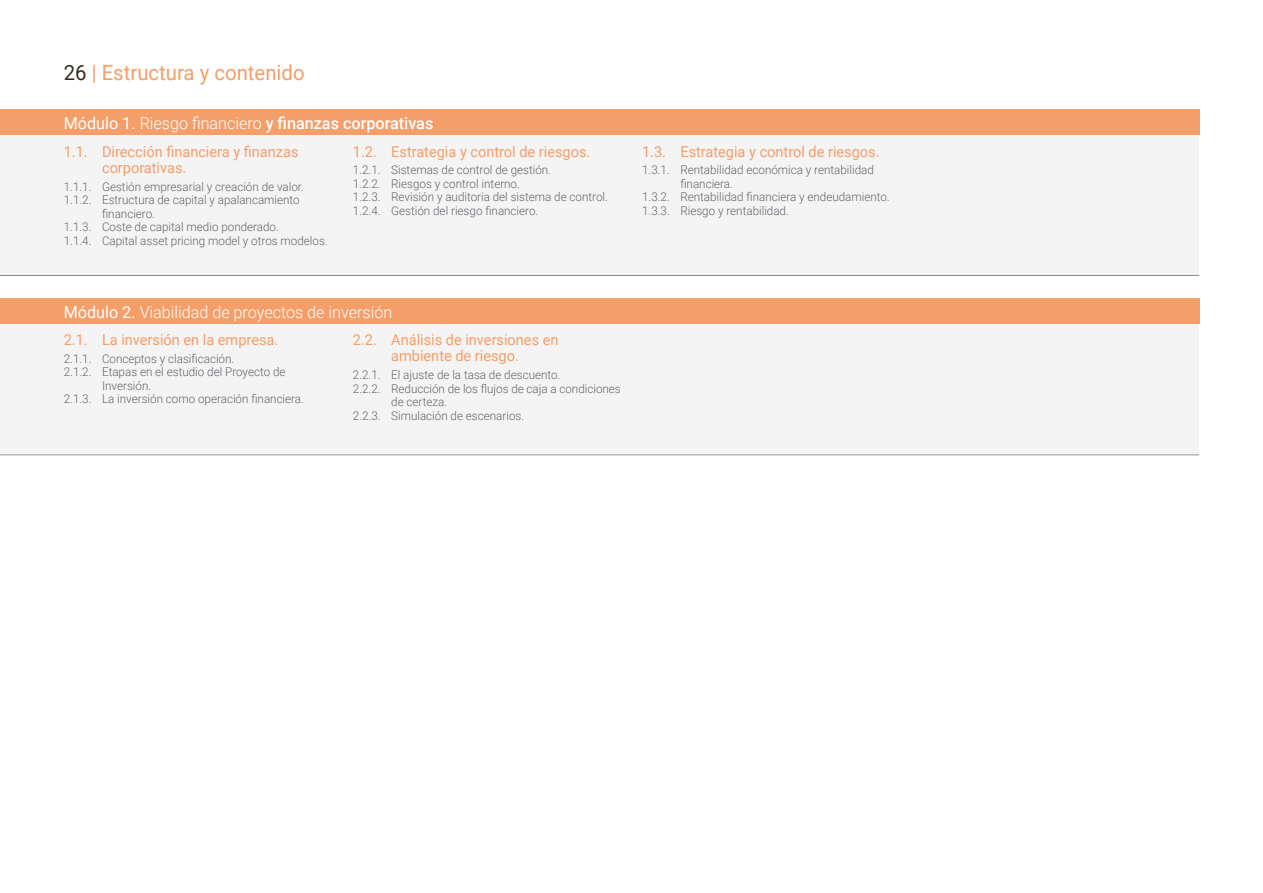
<style>
.page{position:relative;width:1263px;height:893px;background:#fff}
.page>*{position:absolute;margin:0;border:0;box-sizing:border-box;transform-origin:0 0}
.t1{font:21px "Roboto";color:#f49e69}
.t2{font:500 16.5px "Roboto";color:#fff}
.t3{font:300 16.5px "Roboto";color:#fff}
.t4{font:15px/16.5px "Roboto";color:#f49e69}
.t5{font:300 12px/13.5px "Roboto";color:#61646a}
.s1{color:#312e20}
.s2{font-weight:400}
.s3{font-weight:300}
</style>
<div class="page">
<div style="left:0;top:135px;width:1199px;height:140px;background:#f5f4f4"></div>
<div style="left:0;top:110px;width:1199px;height:25px;background:#f49e69"></div>
<hr style="left:0;top:275px;width:1199px;height:1px;background:#878a8e">
<hr style="left:0;top:455px;width:1199px;height:1px;background:#878a8e">
<div style="left:0;top:323px;width:1199px;height:132px;background:#f5f4f4"></div>
<div style="left:0;top:298px;width:1199px;height:25px;background:#f49e69"></div>
<h1 class="t1" style="left:64px;top:57px;width:242px"><span class="s1">26</span> | Estructura y contenido</h1>
<h2 class="t2" style="left:64px;top:112px;width:371px"><span class="s2">Módulo 1.</span> <span class="s3">Riesgo financiero</span> y finanzas corporativas</h2>
<p class="t4" style="left:102px;top:143px;width:198px;text-indent:-38px">1.1. Dirección financiera y finanzas corporativas.</p>
<p class="t5" style="left:64px;top:179px;width:242px">1.1.1. Gestión empresarial y creación de valor.</p>
<p class="t5" style="left:64px;top:193px;width:237px">1.1.2. Estructura de capital y apalancamiento</p>
<p class="t5" style="left:102px;top:206px;width:54px">financiero.</p>
<p class="t5" style="left:64px;top:220px;width:217px">1.1.3. Coste de capital medio ponderado.</p>
<p class="t5" style="left:64px;top:233px;width:265px">1.1.4. Capital asset pricing model y otros modelos.</p>
<p class="t4" style="left:353px;top:143px;width:239px">1.2. Estrategia y control de riesgos.</p>
<p class="t5" style="left:353px;top:163px;width:256px">1.2.1. Sistemas de control de gestión.<br>1.2.2. Riesgos y control interno.<br>1.2.3. Revisión y auditoria del sistema de control.<br>1.2.4. Gestión del riesgo financiero.</p>
<p class="t4" style="left:642px;top:143px;width:239px">1.3. Estrategia y control de riesgos.</p>
<p class="t5" style="left:642px;top:163px;width:233px">1.3.1. Rentabilidad económica y rentabilidad</p>
<p class="t5" style="left:680px;top:176px;width:54px">financiera.</p>
<p class="t5" style="left:642px;top:190px;width:249px">1.3.2. Rentabilidad financiera y endeudamiento.</p>
<p class="t5" style="left:642px;top:203px;width:148px">1.3.3. Riesgo y rentabilidad.</p>
<h2 class="t3" style="left:64px;top:300px;width:330px"><span class="s2">Módulo 2.</span> Viabilidad de proyectos de inversión</h2>
<p class="t4" style="left:353px;top:331px;width:207px;text-align:center">2.2. Análisis de inversiones en ambiente de riesgo.</p>
<p class="t5" style="left:353px;top:368px;width:209px">2.2.1. El ajuste de la tasa de descuento.</p>
<p class="t5" style="left:353px;top:381px;width:269px">2.2.2. Reducción de los flujos de caja a condiciones</p>
<p class="t5" style="left:391px;top:395px;width:57px">de certeza.</p>
<p class="t5" style="left:353px;top:408px;width:173px">2.2.3. Simulación de escenarios.</p>
<p class="t4" style="left:64px;top:331px;width:216px">2.1. La inversión en la empresa.</p>
<p class="t5" style="left:64px;top:351px;width:172px">2.1.1. Conceptos y clasificación.</p>
<p class="t5" style="left:64px;top:365px;width:223px">2.1.2. Etapas en el estudio del Proyecto de</p>
<p class="t5" style="left:102px;top:378px;width:51px">Inversión.</p>
<p class="t5" style="left:64px;top:392px;width:242px">2.1.3. La inversión como operación financiera.</p>
</div>
